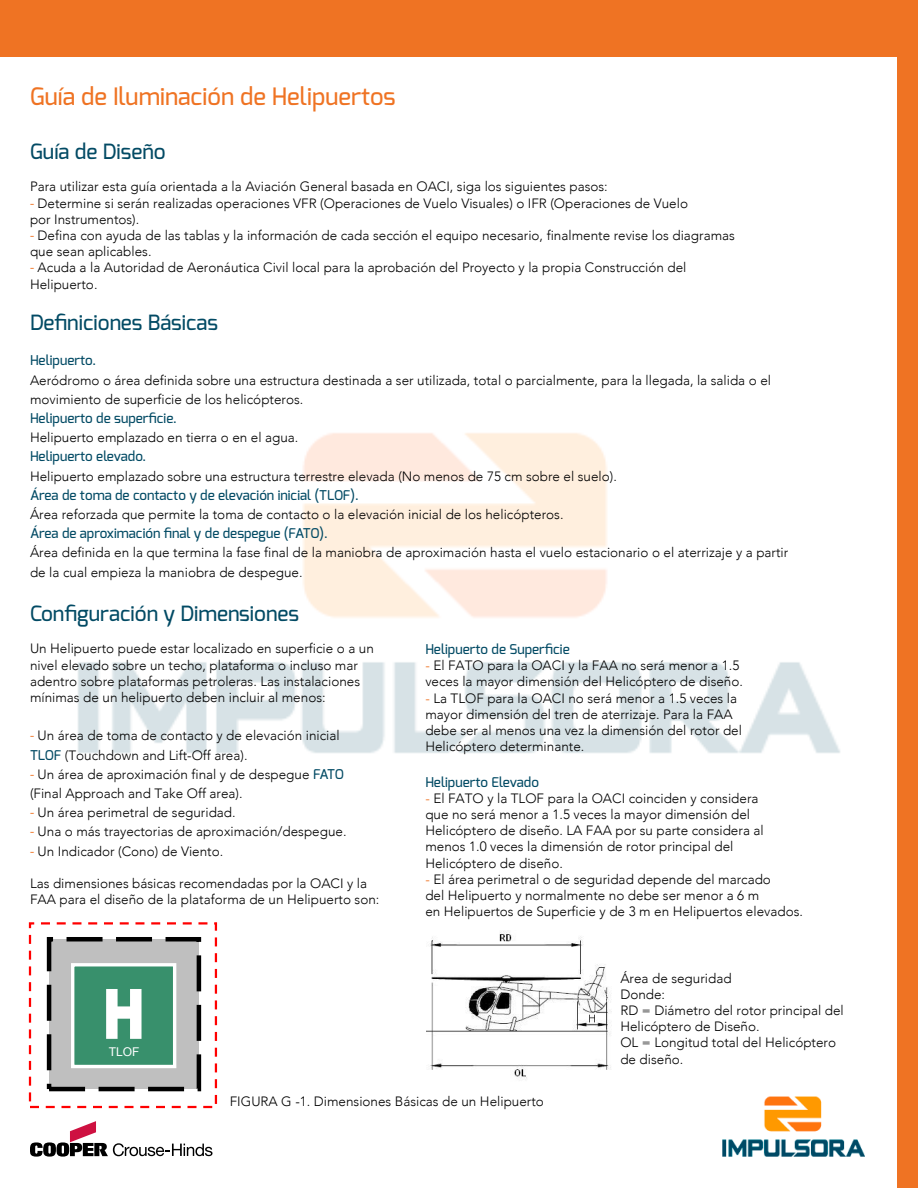
<style>
.page{position:relative;width:918px;height:1188px;background:#fff}
.page>*{position:absolute;margin:0;border:0;box-sizing:border-box;transform-origin:0 0}
.t1{font:500 24px "Exo";color:#ef7323}
.t2{font:500 21px "Exo";color:#024a64}
.t3{font:300 13.5px/16.2px "Avenir";color:#000}
.t4{font:500 13.5px "Exo";color:#024a64}
.t5{font:12px "Arial";color:#fff}
.s1{font-family:"Myriad Pro";font-weight:400;color:#ef7323}
.s2{font-family:"Exo";font-weight:500;color:#024a64}
.s3{color:#ef7323}
</style>
<div class="page">
<img style="left:78px;top:433px;width:762px;height:320px">
<div style="left:897px;top:0;width:21px;height:1188px;background:#ef7323"></div>
<div style="left:0;top:0;width:914px;height:57px;background:#ef7323"></div>
<svg style="left:30px;top:1121px;width:183px;height:36px"></svg>
<img style="left:722px;top:1097px;width:143px;height:60px">
<div style="left:49px;top:939px;width:150px;height:150px;background:#bfbfbf"></div>
<div style="left:73px;top:965px;width:102px;height:101px;background:#38906c"></div>
<div style="left:71px;top:963px;width:105px;height:105px;border:3px solid #fff"></div>
<div style="left:29px;top:922px;width:188px;height:186px;border:2px dashed #f00"></div>
<div style="left:47px;top:937px;width:154px;height:154px;border:4px dashed #000"></div>
<svg style="left:106px;top:989px;width:36px;height:50px"></svg>
<img style="left:427px;top:931px;width:185px;height:149px">
<h1 class="t1" style="left:30px;top:81px;width:367px">Guía de Iluminación de Helipuertos</h1>
<h2 class="t2" style="left:30px;top:138px;width:137px">Guía de Diseño</h2>
<p class="t3" style="left:30px;top:179px;width:579px">Para utilizar esta guía orientada a la Aviación General basada en OACI, siga los siguientes pasos:</p>
<p class="t3" style="left:30px;top:195px;width:660px"><span class="s1">-</span> Determine si serán realizadas operaciones VFR (Operaciones de Vuelo Visuales) o IFR (Operaciones de Vuelo por Instrumentos).</p>
<p class="t3" style="left:30px;top:227px;width:706px"><span class="s1">-</span> Defina con ayuda de las tablas y la información de cada sección el equipo necesario, finalmente revise los diagramas que sean aplicables.</p>
<p class="t3" style="left:30px;top:260px;width:658px"><span class="s1">-</span> Acuda a la Autoridad de Aeronáutica Civil local para la aprobación del Proyecto y la propia Construcción del<br>Helipuerto.</p>
<h2 class="t2" style="left:30px;top:309px;width:190px">Definiciones Básicas</h2>
<p class="t4" style="left:30px;top:352px;width:68px">Helipuerto.</p>
<p class="t3" style="left:30px;top:370px;width:743px;line-height:19.2px">Aeródromo o área definida sobre una estructura destinada a ser utilizada, total o parcialmente, para la llegada, la salida o el movimiento de superficie de los helicópteros.</p>
<p class="t4" style="left:30px;top:410px;width:148px">Helipuerto de superficie.</p>
<p class="t3" style="left:30px;top:430px;width:270px">Helipuerto emplazado en tierra o en el agua.</p>
<p class="t4" style="left:30px;top:448px;width:118px">Helipuerto elevado.</p>
<p class="t3" style="left:30px;top:468px;width:588px">Helipuerto emplazado sobre una estructura terrestre elevada (No menos de 75 cm sobre el suelo).</p>
<p class="t4" style="left:30px;top:486px;width:330px">Área de toma de contacto y de elevación inicial (TLOF).</p>
<p class="t3" style="left:30px;top:506px;width:535px">Área reforzada que permite la toma de contacto o la elevación inicial de los helicópteros.</p>
<p class="t4" style="left:30px;top:525px;width:299px">Área de aproximación final y de despegue (FATO).</p>
<p class="t3" style="left:30px;top:543px;width:760px;line-height:19.2px">Área definida en la que termina la fase final de la maniobra de aproximación hasta el vuelo estacionario o el aterrizaje y a partir de la cual empieza la maniobra de despegue.</p>
<h2 class="t2" style="left:30px;top:600px;width:271px">Configuración y Dimensiones</h2>
<p class="t3" style="left:30px;top:641px;width:345px">Un Helipuerto puede estar localizado en superficie o a un nivel elevado sobre un techo, plataforma o incluso mar adentro sobre plataformas petroleras. Las instalaciones mínimas de un helipuerto deben incluir al menos:</p>
<p class="t3" style="left:30px;top:726px;width:311px;line-height:19.2px"><span class="s1">-</span> Un área de toma de contacto y de elevación inicial<br><span class="s2">TLOF</span> (Touchdown and Lift-Off area).</p>
<p class="t3" style="left:30px;top:765px;width:315px;line-height:19.2px"><span class="s1">-</span> Un área de aproximación final y de despegue <span class="s2">FATO </span>(Final Approach and Take Off area).</p>
<p class="t3" style="left:30px;top:805px;width:207px"><span class="s1">-</span> Un área perimetral de seguridad.</p>
<p class="t3" style="left:30px;top:824px;width:318px"><span class="s1">-</span> Una o más trayectorias de aproximación/despegue.</p>
<p class="t3" style="left:30px;top:843px;width:195px"><span class="s1">-</span> Un Indicador (Cono) de Viento.</p>
<p class="t3" style="left:30px;top:875px;width:351px">Las dimensiones básicas recomendadas por la OACI y la<br>FAA para el diseño de la plataforma de un Helipuerto son:</p>
<p class="t4" style="left:425px;top:640px;width:146px">Helipuerto de Superficie</p>
<p class="t3" style="left:425px;top:657px;width:319px"><span class="s3">-</span> El FATO para la OACI y la FAA no será menor a 1.5 veces la mayor dimensión del Helicóptero de diseño.</p>
<p class="t3" style="left:425px;top:690px;width:318px"><span class="s3">-</span> La TLOF para la OACI no será menor a 1.5 veces la mayor dimensión del tren de aterrizaje. Para la FAA debe ser al menos una vez la dimensión del rotor del Helicóptero determinante.</p>
<p class="t4" style="left:425px;top:773px;width:115px">Helipuerto Elevado</p>
<p class="t3" style="left:425px;top:790px;width:340px"><span class="s3">-</span> El FATO y la TLOF para la OACI coinciden y considera que no será menor a 1.5 veces la mayor dimensión del Helicóptero de diseño. LA FAA por su parte considera al menos 1.0 veces la dimensión de rotor principal del Helicóptero de diseño.</p>
<p class="t3" style="left:425px;top:871px;width:379px"><span class="s3">-</span> El área perimetral o de seguridad depende del marcado<br>del Helipuerto y normalmente no debe ser menor a 6 m<br>en Helipuertos de Superficie y de 3 m en Helipuertos elevados.</p>
<p class="t5" style="left:109px;top:1044px;width:32px">TLOF</p>
<p class="t3" style="left:230px;top:1094px;width:316px">FIGURA G -1. Dimensiones Básicas de un Helipuerto</p>
<p class="t3" style="left:620px;top:970px;width:225px">Área de seguridad<br>Donde:<br>RD = Diámetro del rotor principal del<br>Helicóptero de Diseño.<br>OL = Longitud total del Helicóptero de diseño.</p>
</div>
